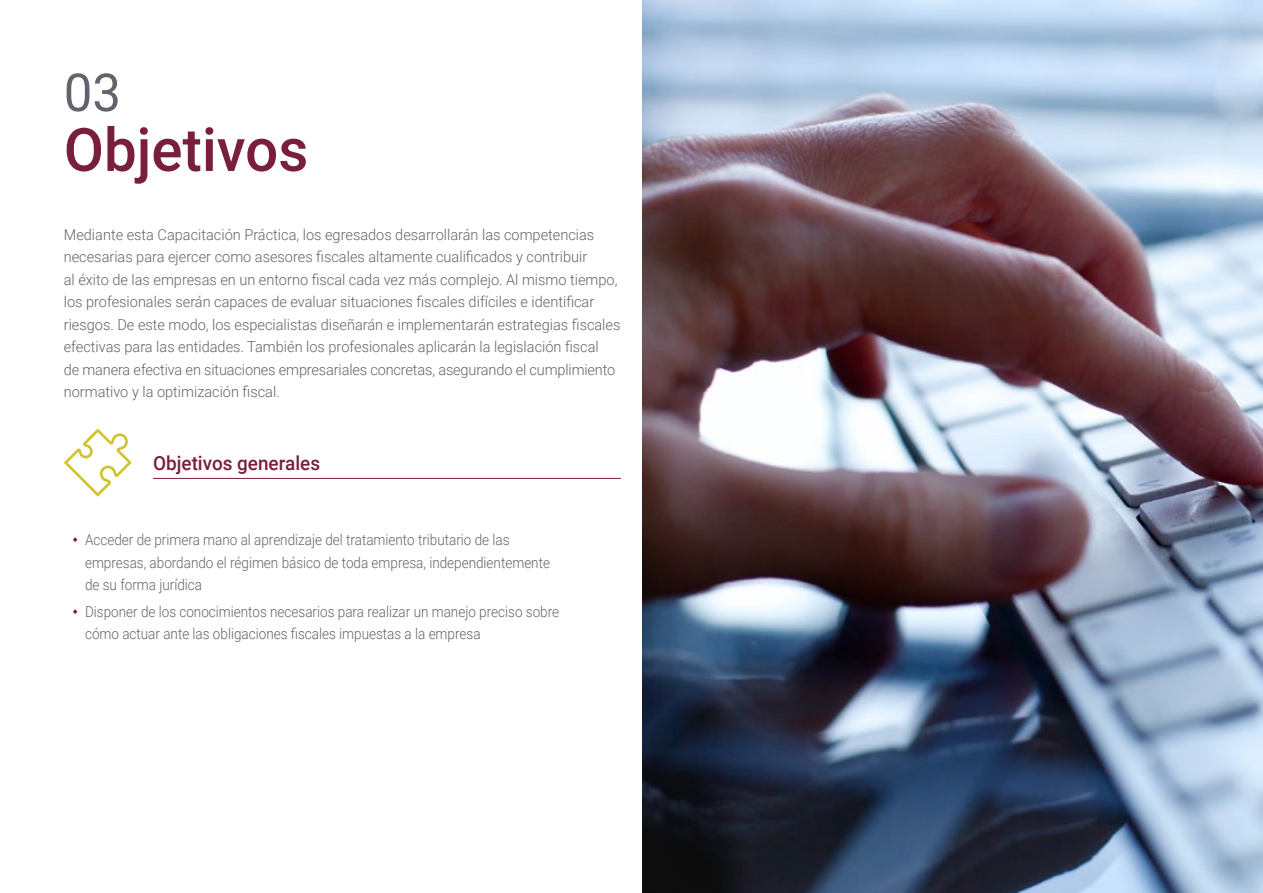
<style>
.page{position:relative;width:1263px;height:893px;background:#fff}
.page>*{position:absolute;margin:0;border:0;box-sizing:border-box;transform-origin:0 0}
.t1{font:500 60px "Roboto";color:#791e3c}
.t2{font:52.5px "Roboto";color:#61646a}
.t3{font:500 19.5px "Roboto";color:#791e3c}
.t4{font:300 15px/22.5px "Roboto";color:#61646a}
.t5{font:300 15px/22.5px "Roboto";color:#61646a;scale:.9 1}
</style>
<div class="page">
<img style="left:642px;top:0;width:621px;height:893px">
<hr style="left:153px;top:478px;width:468px;height:1px;background:#791e3c">
<svg style="left:64px;top:428px;width:68px;height:69px"></svg>
<h2 class="t2" style="left:64px;top:56px;width:59px">03</h2>
<h1 class="t1" style="left:64px;top:108px;width:246px">Objetivos</h1>
<p class="t4" style="left:64px;top:222px;width:558px">Mediante esta Capacitación Práctica, los egresados desarrollarán las competencias necesarias para ejercer como asesores fiscales altamente cualificados y contribuir<br>al éxito de las empresas en un entorno fiscal cada vez más complejo. Al mismo tiempo, los profesionales serán capaces de evaluar situaciones fiscales difíciles e identificar riesgos. De este modo, los especialistas diseñarán e implementarán estrategias fiscales efectivas para las entidades. También los profesionales aplicarán la legislación fiscal<br>de manera efectiva en situaciones empresariales concretas, asegurando el cumplimiento normativo y la optimización fiscal.</p>
<h3 class="t3" style="left:153px;top:449px;width:169px">Objetivos generales</h3>
<p class="t5" style="left:85px;top:528px;width:518px">Acceder de primera mano al aprendizaje del tratamiento tributario de las empresas, abordando el régimen básico de toda empresa, independientemente de su forma jurídica</p>
<p class="t5" style="left:85px;top:600px;width:528px">Disponer de los conocimientos necesarios para realizar un manejo preciso sobre cómo actuar ante las obligaciones fiscales impuestas a la empresa</p>
</div>
